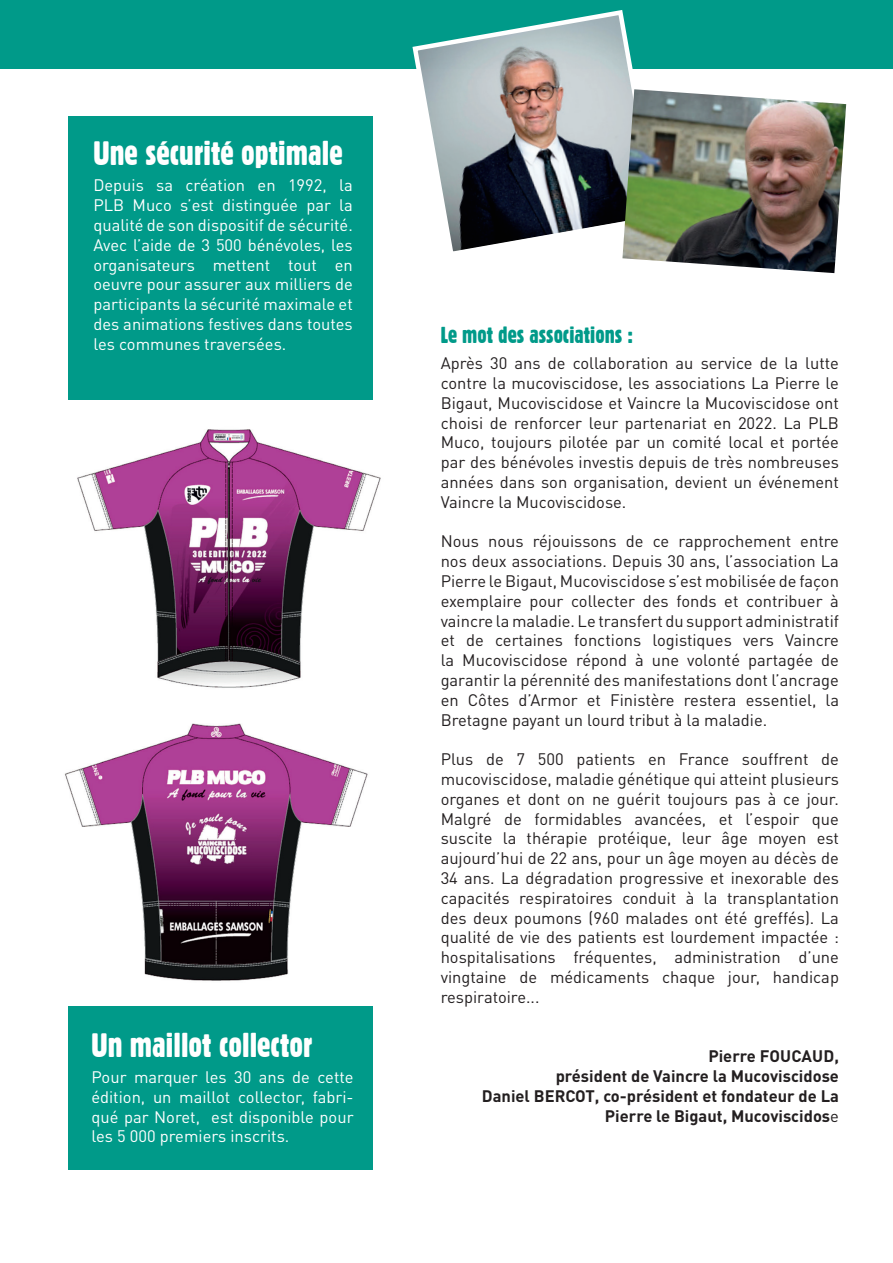
<style>
.page{position:relative;width:893px;height:1263px;background:#fff}
.page>*{position:absolute;margin:0;border:0;box-sizing:border-box;transform-origin:0 0}
.t1{font:33px "Gothic 821 Condensed BT";color:#fff}
.t2{font:22.5px "Gothic 821 Condensed BT";color:#009a89}
.t3{font:16.5px/19.8px "DIN Pro";color:#231f20;text-align:justify}
.t4{font:16.5px/19.8px "DIN Pro";color:#fff;text-align:justify}
.t5{font:700 16.5px/19.8px "DIN Pro";color:#231f20;text-align:right}
.s1{font-weight:400}
</style>
<div class="page">
<div style="left:68px;top:116px;width:305px;height:284px;background:#009a89"></div>
<div style="left:68px;top:1006px;width:305px;height:163px;background:#009a89"></div>
<img style="left:64px;top:723px;width:304px;height:258px">
<img style="left:77px;top:429px;width:304px;height:259px">
<div style="left:0;top:0;width:893px;height:68px;background:#009a89"></div>
<svg style="left:410px;top:10px;width:252px;height:242px"></svg>
<img style="left:622px;top:89px;width:224px;height:184px">
<h1 class="t1" style="left:93px;top:134px;width:251px">Une sécurité optimale</h1>
<p class="t4" style="left:93px;top:174px;width:261px">Depuis sa création en 1992, la PLB Muco s’est distinguée par la qualité de son dispositif de sécurité.<br>Avec l’aide de 3 500 bénévoles, les organisateurs mettent tout en oeuvre pour assurer aux milliers de participants la sécurité maximale et des animations festives dans toutes les communes traversées.</p>
<h1 class="t1" style="left:91px;top:1025px;width:223px">Un maillot collector</h1>
<p class="t4" style="left:91px;top:1065px;width:264px">Pour marquer les 30 ans de cette édition, un maillot collector, fabri&shy;qué par Noret, est disponible pour les 5 000 premiers inscrits.</p>
<h2 class="t2" style="left:441px;top:321px;width:194px">Le mot des associations :</h2>
<p class="t3" style="left:441px;top:352px;width:400px">Après 30 ans de collaboration au service de la lutte contre la mucoviscidose, les associations La Pierre le Bigaut, Mucoviscidose et Vaincre la Mucoviscidose ont choisi de renforcer leur partenariat en 2022. La PLB Muco, toujours pilotée par un comité local et portée par des bénévoles investis depuis de très nombreuses années dans son organisation, devient un événement Vaincre la Mucoviscidose.</p>
<p class="t3" style="left:441px;top:530px;width:400px">Nous nous réjouissons de ce rapprochement entre nos deux associations. Depuis 30 ans, l’association La Pierre le Bigaut, Mucoviscidose s’est mobilisée de façon exemplaire pour collecter des fonds et contribuer à vaincre la maladie. Le transfert du support administratif et de certaines fonctions logistiques vers Vaincre la Mucoviscidose répond à une volonté partagée de garantir la pérennité des manifestations dont l’ancrage en Côtes d’Armor et Finistère restera essentiel, la Bretagne payant un lourd tribut à la maladie.</p>
<p class="t3" style="left:441px;top:748px;width:400px">Plus de 7 500 patients en France souffrent de mucoviscidose, maladie génétique qui atteint plusieurs organes et dont on ne guérit toujours pas à ce jour.<br>Malgré de formidables avancées, et l’espoir que suscite la thérapie protéique, leur âge moyen est aujourd’hui de 22 ans, pour un âge moyen au décès de 34 ans. La dégradation progressive et inexorable des capacités respiratoires conduit à la transplantation des deux poumons (960 malades ont été greffés). La qualité de vie des patients est lourdement impactée : hospitalisations fréquentes, administration d’une vingtaine de médicaments chaque jour, handicap respiratoire...</p>
<p class="t5" style="left:482px;top:1046px;width:359px">Pierre FOUCAUD,<br>président de Vaincre la Mucoviscidose<br>Daniel BERCOT, co-président et fondateur de La Pierre le Bigaut, Mucoviscidos<span class="s1">e</span></p>
</div>
